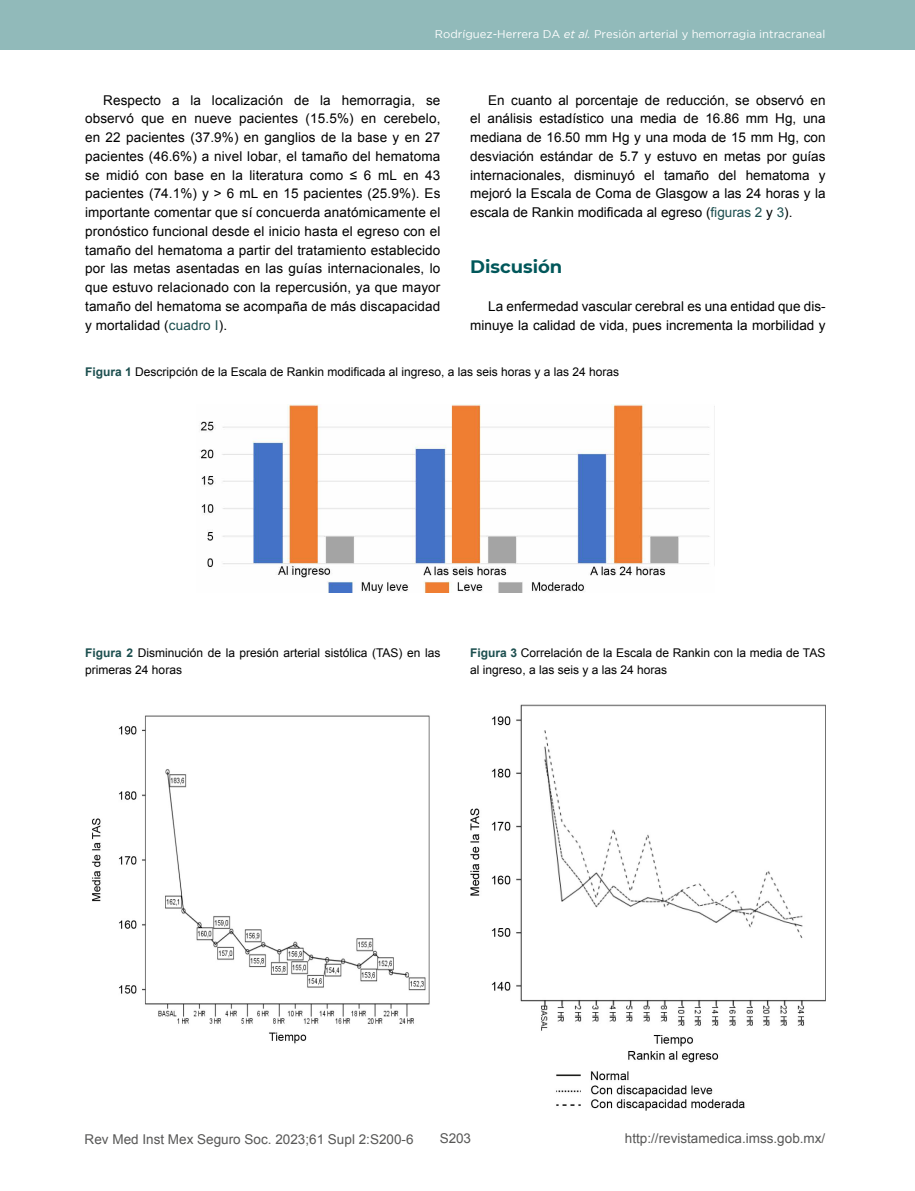
<style>
.page{position:relative;width:915px;height:1191px;background:#fff}
.page>*{position:absolute;margin:0;border:0;box-sizing:border-box;transform-origin:0 0}
.t1{font:700 18px "Montserrat";color:#01575a}
.t2{font:13.5px/18.8px "Arial";color:#000;text-align:justify}
.t3{font:13.5px "Arial";color:#575756}
.t4{font:12px/16.5px "Arial";color:#000}
.t5{font:11.25px "Gotham";color:#fff}
.s1{font-style:italic}
.s2{color:#1b4e4e}
.s3{font-weight:700;color:#1b4e4e}
</style>
<div class="page">
<div style="left:0;top:0;width:914px;height:50px;background:#91baba"></div>
<img style="left:200px;top:404px;width:510px;height:188px">
<img style="left:92px;top:715px;width:338px;height:329px">
<img style="left:470px;top:705px;width:355px;height:405px">
<p class="t5" style="left:435px;top:28px;width:392px">Rodríguez-Herrera DA <span class="s1">et al.</span> Presión arterial y hemorragia intracraneal</p>
<p class="t2" style="left:85px;top:91px;width:357px;text-indent:18px">Respecto a la localización de la hemorragia, se observó que en nueve pacientes (15.5%) en cerebelo, en 22 pacientes (37.9%) en ganglios de la base y en 27 pacientes (46.6%) a nivel lobar, el tamaño del hematoma se midió con base en la literatura como ≤ 6 mL en 43 pacientes (74.1%) y &gt; 6 mL en 15 pacientes (25.9%). Es importante comentar que sí concuerda anatómicamente el pronóstico funcional desde el inicio hasta el egreso con el tamaño del hematoma a partir del tratamiento establecido por las metas asentadas en las guías internacionales, lo que estuvo relacionado con la repercusión, ya que mayor tamaño del hematoma se acompaña de más discapacidad y mortalidad (<span class="s2">cuadro I</span>).</p>
<p class="t4" style="left:85px;top:363px;width:535px"><span class="s3">Figura 1</span> Descripción de la Escala de Rankin modificada al ingreso, a las seis horas y a las 24 horas</p>
<p class="t2" style="left:470px;top:91px;width:357px;text-indent:18px">En cuanto al porcentaje de reducción, se observó en el análisis estadístico una media de 16.86 mm Hg, una mediana de 16.50 mm Hg y una moda de 15 mm Hg, con desviación estándar de 5.7 y estuvo en metas por guías internacionales, disminuyó el tamaño del hematoma y mejoró la Escala de Coma de Glasgow a las 24 horas y la escala de Rankin modificada al egreso (<span class="s2">figuras 2</span> y <span class="s2">3</span>).</p>
<h1 class="t1" style="left:470px;top:254px;width:94px">Discusión</h1>
<p class="t2" style="left:470px;top:297px;width:357px;text-align:right">La enfermedad vascular cerebral es una entidad que dis&shy;minuye la calidad de vida, pues incrementa la morbilidad y</p>
<p class="t4" style="left:85px;top:645px;width:356px"><span class="s3">Figura 2</span> Disminución de la presión arterial sistólica (TAS) en las primeras 24 horas</p>
<p class="t4" style="left:470px;top:645px;width:356px"><span class="s3">Figura 3</span> Correlación de la Escala de Rankin con la media de TAS al ingreso, a las seis y a las 24 horas</p>
<p class="t3" style="left:85px;top:1130px;width:330px">Rev Med Inst Mex Seguro Soc. 2023;61 Supl 2:S200-6</p>
<p class="t3" style="left:439px;top:1129px;width:33px">S203</p>
<p class="t3" style="left:624px;top:1129px;width:202px">http://revistamedica.imss.gob.mx/</p>
</div>
